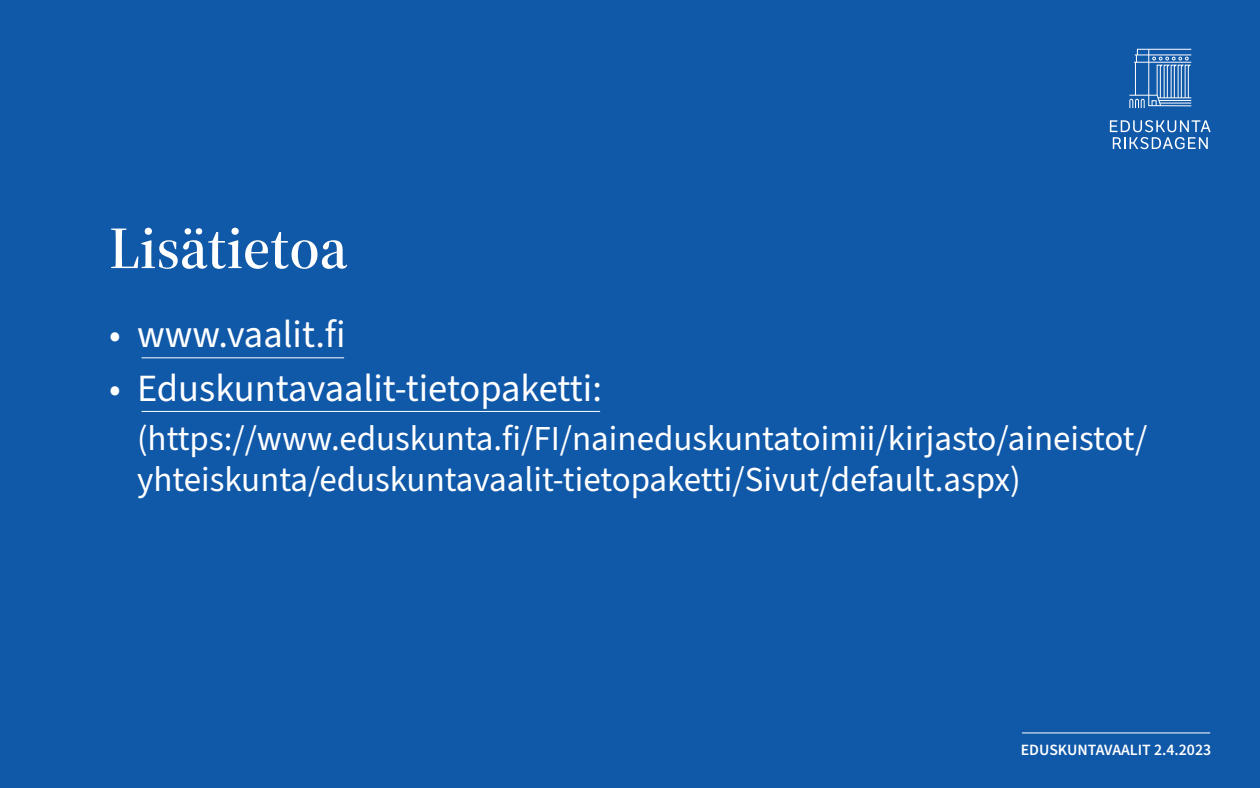
<style>
.page{position:relative;width:1260px;height:788px;background:#1058a8}
.page>*{position:absolute;margin:0;border:0;box-sizing:border-box;transform-origin:0 0}
.t1{font:600 59.5px "Source Serif 4 Display";color:#fff}
.t2{font:38.5px "Source Sans 3";color:#fff}
.t3{font:35px/40.2px "Source Sans 3";color:#fff}
.t4{font:600 15.75px "Source Sans 3";color:#fff}
</style>
<div class="page">
<hr style="left:1022px;top:732px;width:188px;height:1px;background:#fff">
<svg style="left:1110px;top:120px;width:101px;height:29px"></svg>
<svg style="left:1129px;top:48px;width:63px;height:61px"></svg>
<hr style="left:142px;top:357px;width:202px;height:1px;background:#fff">
<hr style="left:142px;top:411px;width:458px;height:1px;background:#fff">
<h1 class="t1" style="left:109px;top:209px;width:240px">Lisätietoa</h1>
<p class="t2" style="left:109px;top:308px;width:238px">• www.vaalit.fi</p>
<p class="t2" style="left:109px;top:363px;width:494px">• Eduskuntavaalit-tietopaketti:</p>
<p class="t3" style="left:137px;top:420px;width:1012px">(https://www.eduskunta.fi/FI/naineduskuntatoimii/kirjasto/aineistot/ yhteiskunta/eduskuntavaalit-tietopaketti/Sivut/default.aspx)</p>
<p class="t4" style="left:1021px;top:739px;width:192px">EDUSKUNTAVAALIT 2.4.2023</p>
</div>
